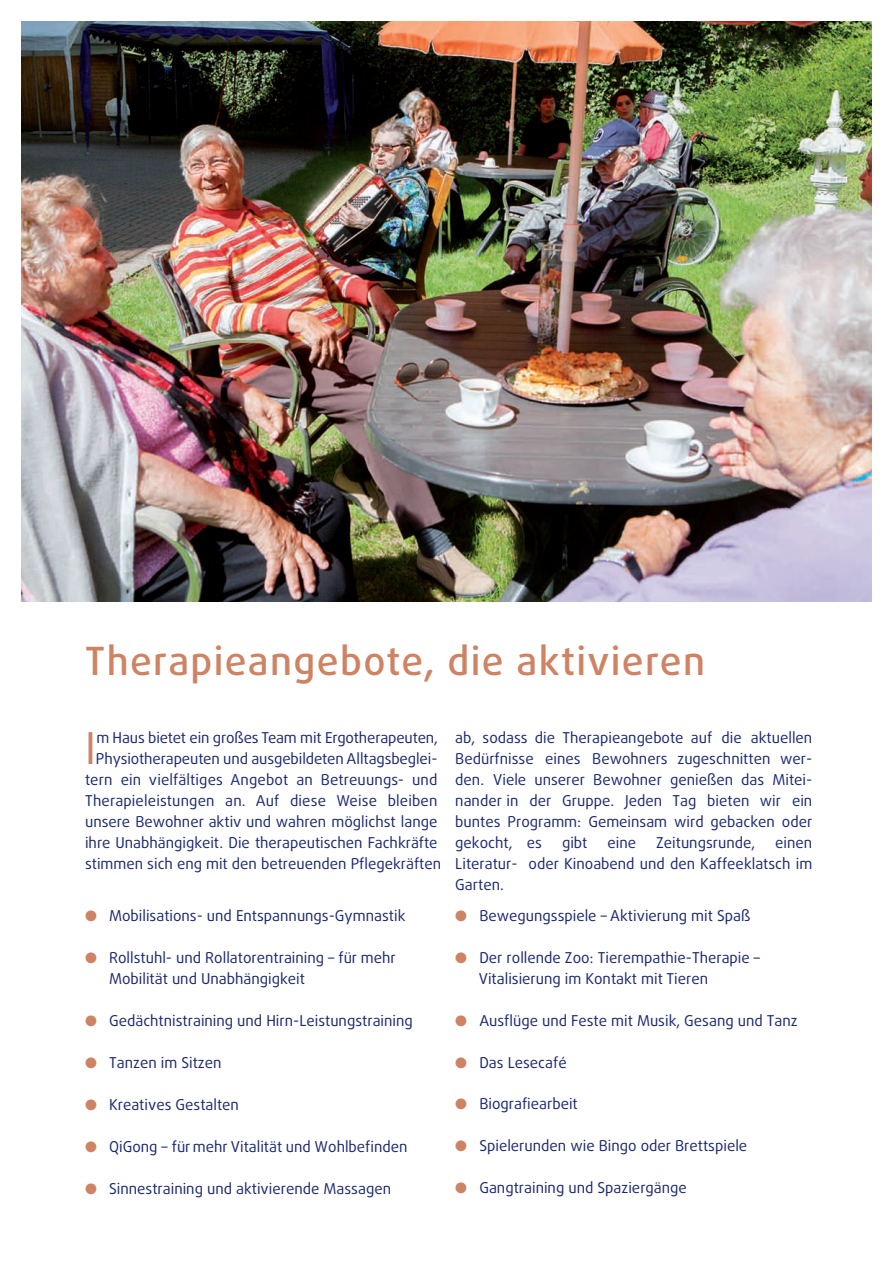
<style>
.page{position:relative;width:893px;height:1263px;background:#fff}
.page>*{position:absolute;margin:0;border:0;box-sizing:border-box;transform-origin:0 0}
.t1{font:43.95px "Daxline OT";color:#ce8464}
.t2{font:500 39px "Daxline OT";letter-spacing:.035em;color:#ce8464}
.t3{font:15px/21px "Daxline OT";color:#19266e}
.s1{color:#ce8464}
</style>
<div class="page">
<img style="left:21px;top:21px;width:851px;height:581px">
<h2 class="t2" style="left:85px;top:644px;width:622px">Therapieangebote, die aktivieren</h2>
<p class="t3" style="left:85px;top:727px;width:358px;text-align:center">m Haus bietet ein großes Team mit Ergotherapeuten, Physiotherapeuten und ausgebildeten Alltagsbeglei&shy;tern ein vielfältiges Angebot an Betreuungs- und Therapieleistungen an. Auf diese Weise bleiben unsere Bewohner aktiv und wahren möglichst lange ihre Unabhängigkeit. Die therapeutischen Fachkräfte stimmen sich eng mit den betreuenden Pflegekräften</p>
<p class="t3" style="left:85px;top:905px;width:322px"><span class="s1">●</span> Mobilisations- und Entspannungs-Gymnastik</p>
<p class="t3" style="left:109px;top:947px;width:288px;text-indent:-24px"><span class="s1">●</span> Rollstuhl- und Rollatorentraining – für mehr<br>Mobilität und Unabhängigkeit</p>
<p class="t3" style="left:85px;top:1010px;width:329px"><span class="s1">●</span> Gedächtnistraining und Hirn-Leistungstraining</p>
<p class="t3" style="left:85px;top:1052px;width:138px"><span class="s1">●</span> Tanzen im Sitzen</p>
<p class="t3" style="left:85px;top:1094px;width:155px"><span class="s1">●</span> Kreatives Gestalten</p>
<p class="t3" style="left:85px;top:1136px;width:324px"><span class="s1">●</span> QiGong – für mehr Vitalität und Wohlbefinden</p>
<p class="t3" style="left:85px;top:1178px;width:307px"><span class="s1">●</span> Sinnestraining und aktivierende Massagen</p>
<h1 class="t1" style="left:85px;top:719px;width:12px">I</h1>
<p class="t3" style="left:455px;top:728px;width:358px;text-align:justify">ab, sodass die Therapieangebote auf die aktuellen Bedürfnisse eines Bewohners zugeschnitten wer&shy;den. Viele unserer Bewohner genießen das Mitei&shy;nander in der Gruppe. Jeden Tag bieten wir ein buntes Programm: Gemeinsam wird gebacken oder gekocht, es</p>
<p class="t3" style="left:562px;top:832px;width:27px">gibt</p>
<p class="t3" style="left:607px;top:832px;width:30px">eine</p>
<p class="t3" style="left:656px;top:832px;width:101px">Zeitungsrunde,</p>
<p class="t3" style="left:455px;top:832px;width:358px;text-align:justify;text-indent:320px">einen Literatur- oder Kinoabend und den Kaffeeklatsch im Garten.</p>
<p class="t3" style="left:455px;top:905px;width:297px"><span class="s1">●</span> Bewegungsspiele – Aktivierung mit Spaß</p>
<p class="t3" style="left:479px;top:947px;width:283px;text-indent:-24px"><span class="s1">●</span> Der rollende Zoo: Tierempathie-Therapie –<br>Vitalisierung im Kontakt mit Tieren</p>
<p class="t3" style="left:455px;top:1010px;width:344px"><span class="s1">●</span> Ausflüge und Feste mit Musik, Gesang und Tanz</p>
<p class="t3" style="left:455px;top:1052px;width:113px"><span class="s1">●</span> Das Lesecafé</p>
<p class="t3" style="left:455px;top:1093px;width:124px"><span class="s1">●</span> Biografiearbeit</p>
<p class="t3" style="left:455px;top:1135px;width:293px"><span class="s1">●</span> Spielerunden wie Bingo oder Brettspiele</p>
<p class="t3" style="left:455px;top:1177px;width:233px"><span class="s1">●</span> Gangtraining und Spaziergänge</p>
</div>
